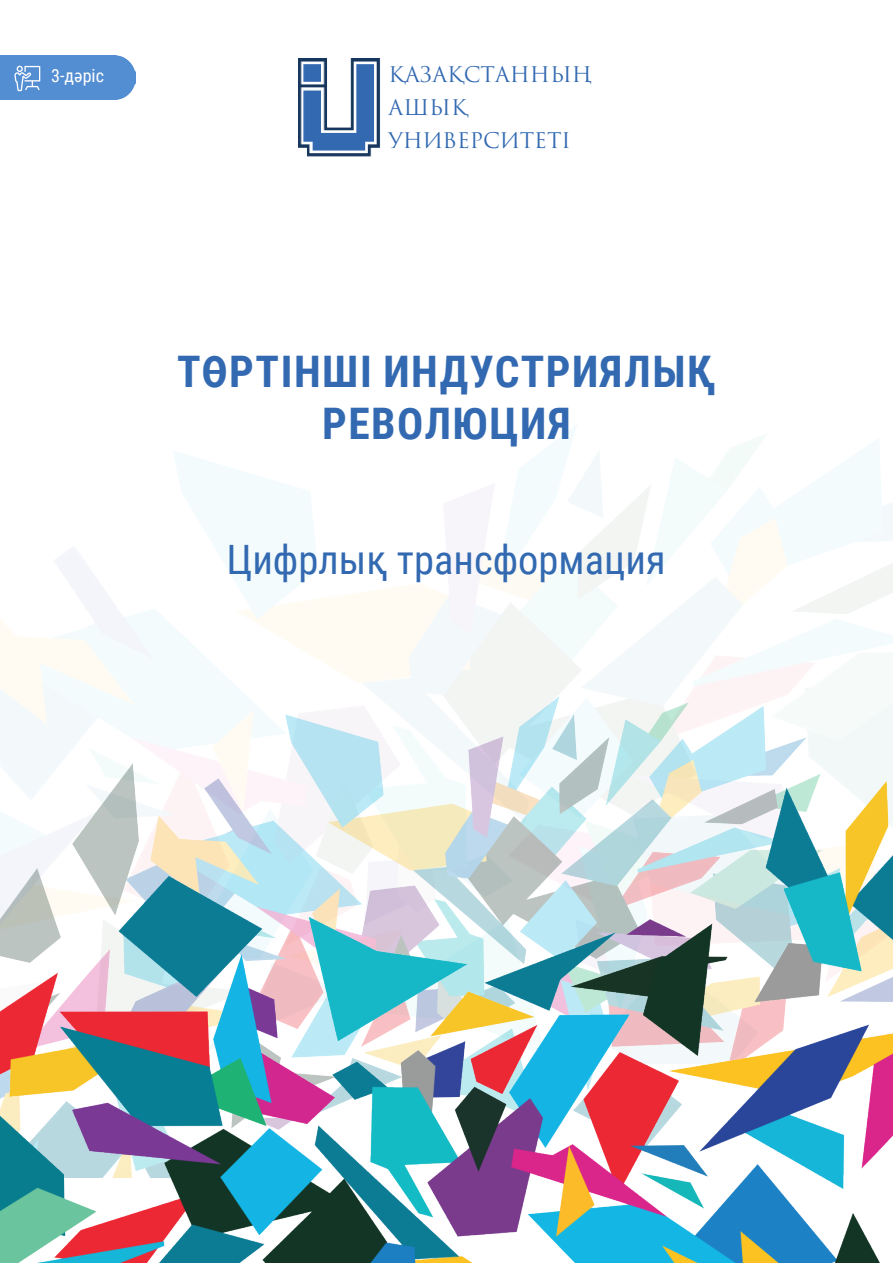
<style>
.page{position:relative;width:893px;height:1263px;background:#fff}
.page>*{position:absolute;margin:0;border:0;box-sizing:border-box;transform-origin:0 0}
.t1{font:700 43.5px/52.2px "Roboto Condensed";letter-spacing:.035em;color:#3269b1;text-align:center}
.t2{font:40.5px "Roboto Condensed";color:#3269b1}
.t3{font:21px "Trajan Pro 3";color:#3269b1}
.t4{font:18px "Roboto Condensed";color:#fff}
</style>
<div class="page">
<img style="left:0;top:425px;width:893px;height:638px">
<img style="left:0;top:696px;width:892px;height:33px">
<img style="left:0;top:729px;width:892px;height:534px">
<div style="left:0;top:55px;width:136px;height:45px;background:#538dd2"></div>
<svg style="left:14px;top:66px;width:26px;height:25px"></svg>
<img style="left:298px;top:58px;width:82px;height:99px">
<p class="t4" style="left:51px;top:63px;width:54px">3-дәріс</p>
<p class="t3" style="left:389px;top:60px;width:205px">ҚАЗАҚСТАННЫҢ</p>
<p class="t3" style="left:389px;top:93px;width:81px">АШЫҚ</p>
<p class="t3" style="left:389px;top:126px;width:184px">УНИВЕРСИТЕТІ</p>
<p class="t1" style="left:177px;top:344px;width:540px">ТӨРТІНШІ ИНДУСТРИЯЛЫҚ<br>РЕВОЛЮЦИЯ</p>
<p class="t2" style="left:226px;top:531px;width:441px">Цифрлық трансформация</p>
</div>
